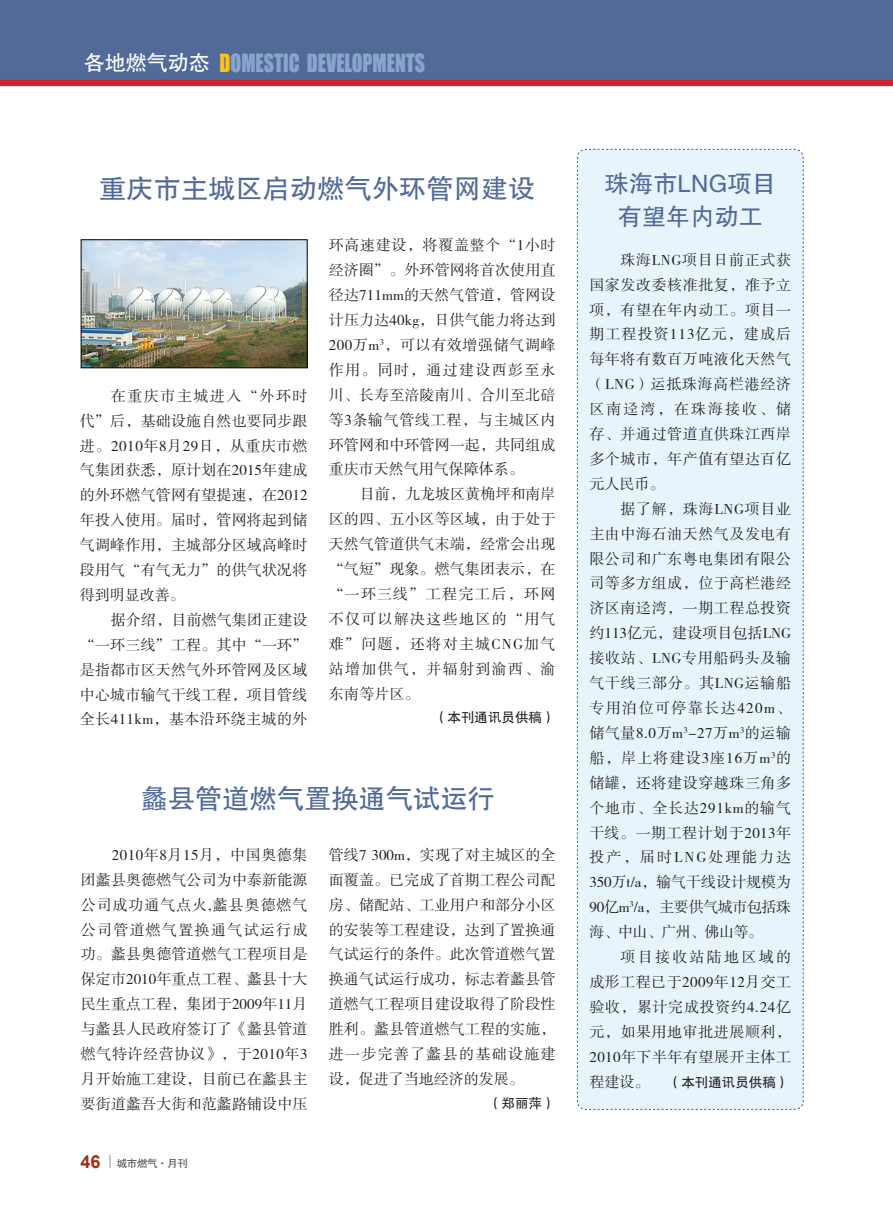
<style>
.page{position:relative;width:893px;height:1212px;background:#fff}
.page>*{position:absolute;margin:0;border:0;box-sizing:border-box;transform-origin:0 0}
.t1{font:27px "FZHTJW GB1 0";letter-spacing:.01em;color:#516a98}
.t2{font:24px/33px "FZHTJW GB1 0";letter-spacing:.01em;color:#516a98;text-align:center}
.t3{font:23.1px "Impact";color:#88a5cc;scale:.86 1}
.t4{font:15px/24.9px "FZSSJW GB1 0";letter-spacing:.015em;color:#231f20;text-align:justify}
.t5{font:13.5px "FZHTJW GB1 0";color:#231f20}
.t6{font:10.5px "FZHTJW GB1 0";letter-spacing:-.04em;color:#4b4c4d}
.s1{font-family:"FZHTJW GB1 0";font-size:21px;color:#fff}
.s2{color:#fec210}
.s3{font-family:"Arial";font-weight:700;font-size:18px;color:#9f2f1d}
.s4{font-family:"FZSSJW GB1 0";font-size:15px}
</style>
<div class="page">
<div style="left:0;top:0;width:893px;height:82px;background:#516a98"></div>
<div style="left:0;top:80px;width:893px;height:6px;background:#cc242b"></div>
<svg style="left:109px;top:1155px;width:2px;height:13px"></svg>
<div style="left:576px;top:148px;width:228px;height:962px;background:#e7f4fb"></div>
<img style="left:83px;top:241px;width:223px;height:125px">
<div style="left:81px;top:239px;width:227px;height:129px;border:1px solid #030303"></div>
<h3 class="t3" style="left:84px;top:45px;width:398px"><span class="s1">各地燃气动态</span> <span class="s2">D</span>OMESTIC DEVELOPMENTS</h3>
<h1 class="t1" style="left:99px;top:174px;width:438px">重庆市主城区启动燃气外环管网建设</h1>
<p class="t4" style="left:329px;top:234px;width:228px">环高速建设，将覆盖整个“1小时经济圈”。外环管网将首次使用直径达711mm的天然气管道，管网设计压力达40kg，日供气能力将达到200万m<sup>3</sup>，可以有效增强储气调峰作用。同时，通过建设西彭至永川、长寿至涪陵南川、合川至北碚等3条输气管线工程，与主城区内环管网和中环管网一起，共同组成重庆市天然气用气保障体系。</p>
<p class="t4" style="left:329px;top:483px;width:228px;text-indent:31px">目前，九龙坡区黄桷坪和南岸区的四、五小区等区域，由于处于天然气管道供气末端，经常会出现“气短”现象。燃气集团表示，在“一环三线”工程完工后，环网不仅可以解决这些地区的“用气难”问题，还将对主城CNG加气站增加供气，并辐射到渝西、渝东南等片区。</p>
<p class="t5" style="left:434px;top:710px;width:123px">（本刊通讯员供稿）</p>
<p class="t4" style="left:80px;top:384px;width:229px;text-indent:31px">在重庆市主城进入“外环时代”后，基础设施自然也要同步跟进。2010年8月29日，从重庆市燃气集团获悉，原计划在2015年建成的外环燃气管网有望提速，在2012年投入使用。届时，管网将起到储气调峰作用，主城部分区域高峰时段用气“有气无力”的供气状况将得到明显改善。</p>
<p class="t4" style="left:80px;top:608px;width:229px;text-indent:31px">据介绍，目前燃气集团正建设“一环三线”工程。其中“一环”是指都市区天然气外环管网及区域中心城市输气干线工程，项目管线全长411km，基本沿环绕主城的外</p>
<h1 class="t1" style="left:141px;top:783px;width:356px">蠡县管道燃气置换通气试运行</h1>
<p class="t4" style="left:329px;top:843px;width:228px">管线7 300m，实现了对主城区的全面覆盖。已完成了首期工程公司配房、储配站、工业用户和部分小区的安装等工程建设，达到了置换通气试运行的条件。此次管道燃气置换通气试运行成功，标志着蠡县管道燃气工程项目建设取得了阶段性胜利。蠡县管道燃气工程的实施，进一步完善了蠡县的基础设施建设，促进了当地经济的发展。</p>
<p class="t5" style="left:488px;top:1095px;width:69px">（郑丽萍）</p>
<p class="t4" style="left:81px;top:843px;width:228px;text-indent:31px">2010年8月15月，中国奥德集团蠡县奥德燃气公司为中泰新能源公司成功通气点火,蠡县奥德燃气公司管道燃气置换通气试运行成功。蠡县奥德管道燃气工程项目是保定市2010年重点工程、蠡县十大民生重点工程，集团于2009年11月与蠡县人民政府签订了《蠡县管道燃气特许经营协议》，于2010年3月开始施工建设，目前已在蠡县主要街道蠡吾大街和范蠡路铺设中压</p>
<p class="t6" style="left:80px;top:1158px;width:109px"><span class="s3">46</span> 城市燃气·月刊</p>
<h2 class="t2" style="left:605px;top:167px;width:172px">珠海市LNG项目有望年内动工</h2>
<p class="t4" style="left:589px;top:248px;width:203px;text-indent:31px">珠海LNG项目日前正式获国家发改委核准批复，准予立项，有望在年内动工。项目一期工程投资113亿元，建成后每年将有数百万吨液化天然气（LNG）运抵珠海高栏港经济区南迳湾，在珠海接收、储存、并通过管道直供珠江西岸多个城市，年产值有望达百亿元人民币。</p>
<p class="t4" style="left:589px;top:497px;width:203px;text-indent:31px">据了解，珠海LNG项目业主由中海石油天然气及发电有限公司和广东粤电集团有限公司等多方组成，位于高栏港经济区南迳湾，一期工程总投资约113亿元，建设项目包括LNG接收站、LNG专用船码头及输气干线三部分。其LNG运输船专用泊位可停靠长达420m、储气量8.0万m<sup>3</sup>-27万m<sup>3</sup>的运输船，岸上将建设3座16万m<sup>3</sup>的储罐，还将建设穿越珠三角多个地市、全长达291km的输气干线。一期工程计划于2013年投产，届时LNG处理能力达350万t/a，输气干线设计规模为90亿m<sup>3</sup>/a，主要供气城市包括珠海、中山、广州、佛山等。</p>
<p class="t4" style="left:589px;top:945px;width:203px;text-indent:31px">项目接收站陆地区域的成形工程已于2009年12月交工验收，累计完成投资约4.24亿元，如果用地审批进展顺利，2010年下半年有望展开主体工</p>
<p class="t5" style="left:589px;top:1074px;width:201px"><span class="s4">程建设。</span> （本刊通讯员供稿）</p>
</div>
